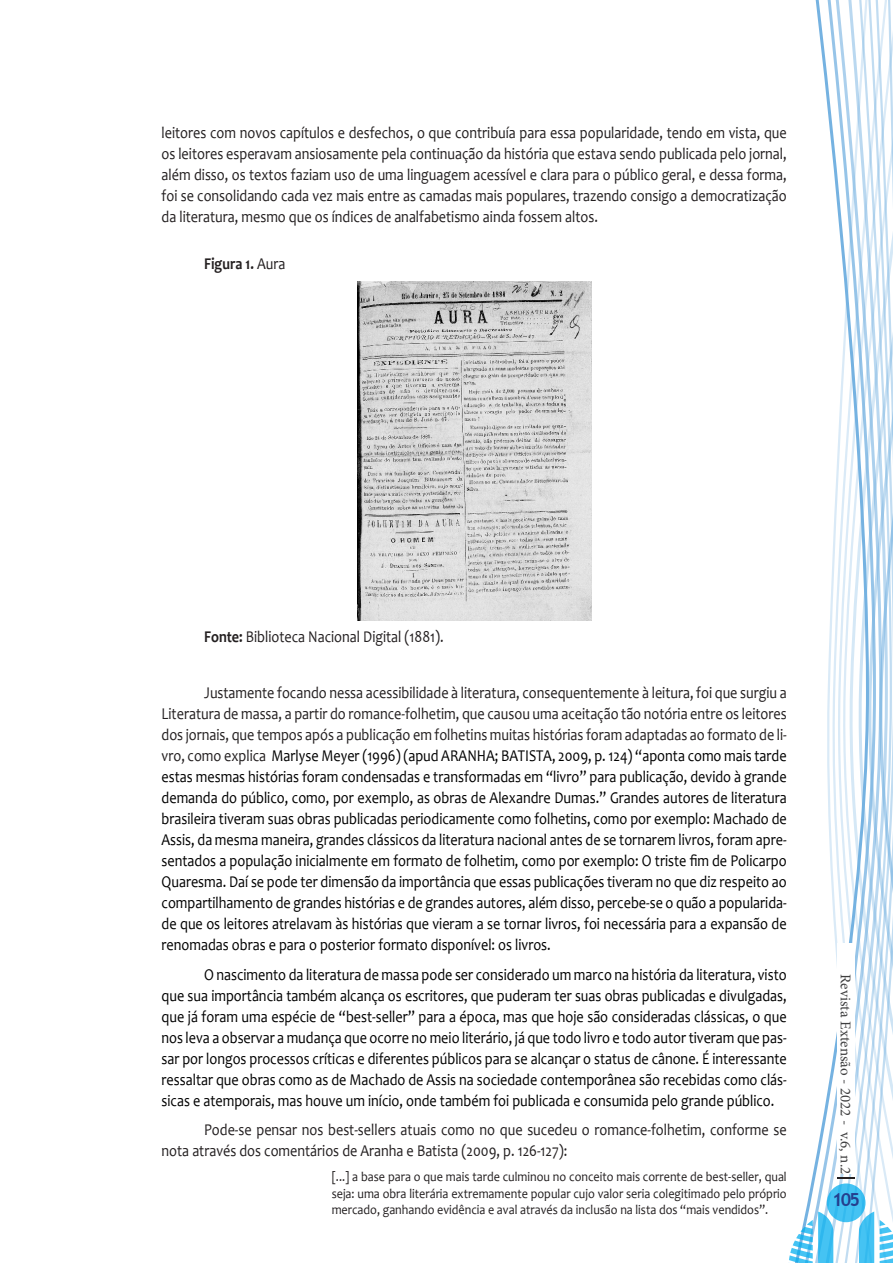
<style>
.page{position:relative;width:893px;height:1263px;background:#fff}
.page>*{position:absolute;margin:0;border:0;box-sizing:border-box;transform-origin:0 0}
.t1{font:700 18px "Trebuchet MS";color:#253f8e}
.Texto{font:16.5px/21px "Candara";color:#000;text-align:justify;scale:.86 1}
.Texto-2{font:16.5px/21px "Candara";color:#231f20;text-align:justify;scale:.86 1}
.Texto-3{font:700 16.5px "Candara";color:#231f20;scale:.86 1}
.t2{font:15px "Minion Pro";color:#3e3e3f}
.Citação{font:13.5px/16.5px "Candara";color:#231f20;text-align:justify;scale:.9 1}
.s1{font-weight:400}
.s2{font-weight:700}
.s3{color:#231f20}
</style>
<div class="page">
<svg style="left:789px;top:0;width:104px;height:1263px"></svg>
<img style="left:357px;top:281px;width:234px;height:340px">
<p class="Texto-2" style="left:162px;top:122px;width:728px">leitores com novos capítulos e desfechos, o que contribuía para essa popularidade, tendo em vista, que os leitores esperavam ansiosamente pela continuação da história que estava sendo publicada pelo jornal, além disso, os textos faziam uso de uma linguagem acessível e clara para o público geral, e dessa forma, foi se consolidando cada vez mais entre as camadas mais populares, trazendo consigo a democratização da literatura, mesmo que os índices de analfabetismo ainda fossem altos.</p>
<p class="Texto-3" style="left:204px;top:254px;width:96px">Figura 1. <span class="s1">Aura</span></p>
<p class="Texto-2" style="left:204px;top:626px;width:280px"><span class="s2">Fonte:</span> Biblioteca Nacional Digital (1881).</p>
<p class="Texto" style="left:162px;top:682px;width:728px;text-indent:43px"><span class="s3">Justamente focando nessa acessibilidade à literatura, consequentemente à leitura, foi que surgiu a Literatura de massa, a partir do romance-folhetim, que causou uma aceitação tão notória entre os leitores dos jornais, que tempos após a publicação em folhetins muitas histórias foram adaptadas ao formato de li&shy;vro, como explica</span> Marlyse Meyer (1996) (apud ARANHA; BATISTA, 2009, p. 124) “aponta como mais tarde estas mesmas histórias foram condensadas e transformadas em “livro” para publicação, devido à grande demanda do público, como, por exemplo, as obras de Alexandre Dumas.” Grandes autores de literatura brasileira tiveram suas obras publicadas periodicamente como folhetins, como por exemplo: Machado de Assis, da mesma maneira, grandes clássicos da literatura nacional antes de se tornarem livros, foram apre&shy;sentados a população inicialmente em formato de folhetim, como por exemplo: O triste fim de Policarpo Quaresma. Daí se pode ter dimensão da importância que essas publicações tiveram no que diz respeito ao compartilhamento de grandes histórias e de grandes autores, além disso, percebe-se o quão a popularida&shy;de que os leitores atrelavam às histórias que vieram a se tornar livros, foi necessária para a expansão de renomadas obras e para o posterior formato disponível: os livros.</p>
<p class="Texto" style="left:162px;top:964px;width:728px;text-indent:43px">O nascimento da literatura de massa pode ser considerado um marco na história da literatura, visto que sua importância também alcança os escritores, que puderam ter suas obras publicadas e divulgadas, que já foram uma espécie de “best-seller” para a época, mas que hoje são consideradas clássicas, o que nos leva a observar a mudança que ocorre no meio literário, já que todo livro e todo autor tiveram que pas&shy;sar por longos processos críticas e diferentes públicos para se alcançar o status de cânone. É interessante ressaltar que obras como as de Machado de Assis na sociedade contemporânea são recebidas como clás&shy;sicas e atemporais, mas houve um início, onde também foi publicada e consumida pelo grande público.</p>
<p class="Texto-2" style="left:162px;top:1119px;width:728px;text-indent:43px">Pode-se pensar nos best-sellers atuais como no que sucedeu o romance-folhetim, conforme se nota através dos comentários de Aranha e Batista (2009, p. 126-127):</p>
<p class="Citação" style="left:332px;top:1168px;width:507px">[...] a base para o que mais tarde culminou no conceito mais corrente de best-seller, qual seja: uma obra literária extremamente popular cujo valor seria colegitimado pelo próprio mercado, ganhando evidência e aval através da inclusão na lista dos “mais vendidos”.</p>
<p class="t2" style="left:856px;top:974px;width:201px;rotate:90deg">Revista Extensão - 2022 - v.6, n.2</p>
<p class="t1" style="left:832px;top:1188px;width:30px">105</p>
</div>
